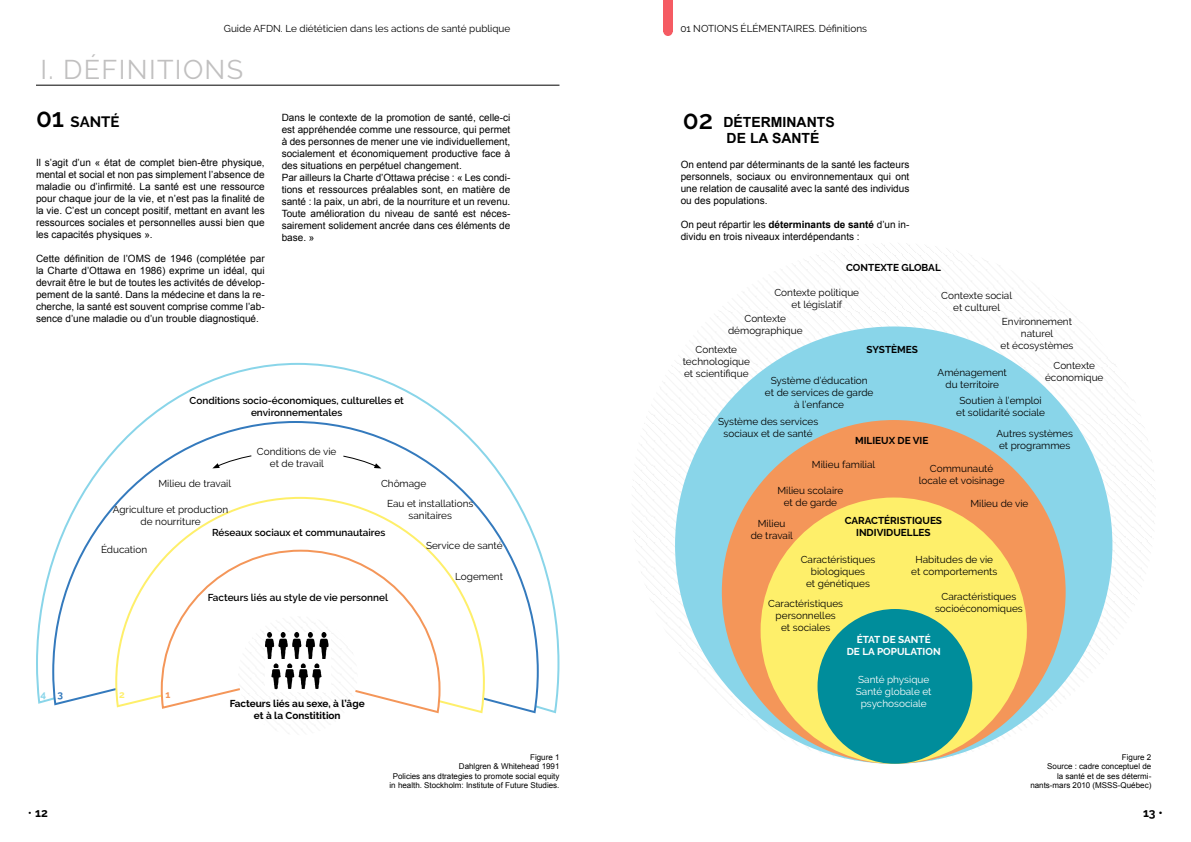
<style>
.page{position:relative;width:1191px;height:842px;background:#fff}
.page>*{position:absolute;margin:0;border:0;box-sizing:border-box;transform-origin:0 0}
.t1{font:27px "Raleway";letter-spacing:.05em;color:#c1c0c0}
.t2{font:700 15px "Raleway";color:#000}
.t3{font:700 14px/16px "Arial";color:#000}
.t4{font:700 12px "Raleway";color:#000}
.t5{font:10px/12px "Arial";color:#000;text-align:justify}
.t6{font:10px/12px "Raleway";color:#000;text-align:center}
.t7{font:600 10px/12px "Raleway";color:#000;text-align:center}
.t8{font:700 10px/12px "Raleway";color:#000;text-align:center}
.t9{font:10px/12px "Raleway";color:#fff;text-align:center}
.t10{font:700 10px/12px "Raleway";color:#fff;text-align:center}
.t11{font:700 10px "Raleway";color:#89d5e9}
.t12{font:700 10px "Raleway";color:#feef6a}
.t13{font:700 10px "Raleway";color:#f49659}
.t14{font:8px/9.6px "Arial";color:#000;text-align:right}
.s1{font-weight:600;font-size:26px}
.s2{font-family:"Raleway";font-weight:600;font-size:26px}
.s3{font-weight:700}
.s4{color:#347abd}
.s5{font-weight:400}
</style>
<div class="page">
<hr style="left:36px;top:85px;width:523px;height:1px;background:#000">
<div style="left:663px;top:0;width:9px;height:31px;background:#f55b63"></div>
<div style="left:663px;top:27px;width:9px;height:9px;background:#f55b63;border-radius:50%"></div>
<img style="left:830px;top:243px;width:129px;height:10px">
<img style="left:644px;top:367px;width:497px;height:57px">
<img style="left:632px;top:424px;width:523px;height:114px">
<img style="left:634px;top:538px;width:518px;height:57px">
<img style="left:650px;top:595px;width:487px;height:57px">
<img style="left:741px;top:709px;width:298px;height:55px">
<div style="left:675px;top:326px;width:437px;height:438px;background:#89d5e9;border-radius:50%"></div>
<div style="left:722px;top:420px;width:343px;height:344px;background:#f49659;border-radius:50%"></div>
<div style="left:760px;top:497px;width:267px;height:267px;background:#feef6a;border-radius:50%"></div>
<div style="left:817px;top:609px;width:155px;height:155px;background:#008d9b;border-radius:50%"></div>
<svg style="left:36px;top:362px;width:524px;height:352px"></svg>
<svg style="left:51px;top:420px;width:489px;height:294px"></svg>
<svg style="left:114px;top:496px;width:372px;height:218px"></svg>
<svg style="left:160px;top:549px;width:281px;height:165px"></svg>
<img style="left:251px;top:616px;width:94px;height:23px">
<img style="left:238px;top:639px;width:119px;height:57px">
<img style="left:242px;top:696px;width:112px;height:38px">
<img style="left:266px;top:632px;width:64px;height:60px">
<svg style="left:342px;top:455px;width:39px;height:13px"></svg>
<svg style="left:212px;top:455px;width:40px;height:13px"></svg>
<p class="t6" style="left:224px;top:22px;width:288px">Guide AFDN. Le diététicien dans les actions de santé publique</p>
<p class="t6" style="left:680px;top:22px;width:188px">01 NOTIONS ÉLÉMENTAIRES. Définitions</p>
<h1 class="t1" style="left:40px;top:54px;width:204px">I. DÉFINITIONS</h1>
<h2 class="t2" style="left:36px;top:113px;width:85px"><span class="s1">01</span> SANTÉ</h2>
<p class="t5" style="left:36px;top:157px;width:230px">Il s’agit d’un « état de complet bien-être physique, mental et social et non pas simplement l’absence de maladie ou d’infirmité. La santé est une ressource pour chaque jour de la vie, et n’est pas la finalité de la vie. C’est un concept positif, mettant en avant les ressources sociales et personnelles aussi bien que les capacités physiques ».</p>
<p class="t5" style="left:36px;top:253px;width:230px">Cette définition de l’OMS de 1946 (complétée par la Charte d’Ottawa en 1986) exprime un idéal, qui devrait être le but de toutes les activités de dévelop&shy;pement de la santé. Dans la médecine et dans la re&shy;cherche, la santé est souvent comprise comme l’ab&shy;sence d’une maladie ou d’un trouble diagnostiqué.</p>
<h3 class="t3" style="left:726px;top:114px;width:109px;text-indent:-44px"><span class="s2">02</span> DÉTERMINANTS<br>DE LA SANTÉ</h3>
<p class="t5" style="left:282px;top:111px;width:230px;text-align:left">Dans le contexte de la promotion de santé, celle-ci est appréhendée comme une ressource, qui permet à des personnes de mener une vie individuellement, socialement et économiquement productive face à des situations en perpétuel changement.<br>Par ailleurs la Charte d’Ottawa précise : « Les condi&shy;tions et ressources préalables sont, en matière de santé : la paix, un abri, de la nourriture et un revenu.<br>Toute amélioration du niveau de santé est néces&shy;sairement solidement ancrée dans ces éléments de base. »</p>
<p class="t5" style="left:680px;top:158px;width:230px">On entend par déterminants de la santé les facteurs personnels, sociaux ou environnementaux qui ont une relation de causalité avec la santé des individus ou des populations.</p>
<p class="t5" style="left:680px;top:218px;width:230px">On peut répartir les <span class="s3">déterminants de santé</span> d’un in&shy;dividu en trois niveaux interdépendants :</p>
<p class="t8" style="left:846px;top:262px;width:96px">CONTEXTE GLOBAL</p>
<p class="t6" style="left:774px;top:286px;width:86px">Contexte politique et législatif</p>
<p class="t6" style="left:941px;top:289px;width:72px">Contexte social et culturel</p>
<p class="t6" style="left:728px;top:313px;width:76px">Contexte démographique</p>
<p class="t6" style="left:683px;top:343px;width:69px">Contexte technologique et scientifique</p>
<p class="t6" style="left:718px;top:416px;width:102px">Système des services sociaux et de santé</p>
<p class="t6" style="left:1000px;top:316px;width:74px">Environnement naturel<br>et écosystèmes</p>
<p class="t8" style="left:866px;top:343px;width:53px">SYSTÈMES</p>
<p class="t6" style="left:1045px;top:360px;width:60px">Contexte économique</p>
<p class="t6" style="left:937px;top:366px;width:71px">Aménagement du territoire</p>
<p class="t6" style="left:956px;top:394px;width:90px">Soutien à l’emploi et solidarité sociale</p>
<p class="t6" style="left:996px;top:427px;width:78px;text-align:left">Autres systèmes et programmes</p>
<p class="t6" style="left:765px;top:374px;width:110px">Système d’éducation et de services de garde à l’enfance</p>
<p class="t7" style="left:189px;top:394px;width:216px">Conditions socio-économiques, culturelles et environnementales</p>
<p class="t8" style="left:855px;top:434px;width:75px">MILIEUX DE VIE</p>
<p class="t6" style="left:257px;top:445px;width:81px">Conditions de vie et de travail</p>
<p class="t6" style="left:812px;top:459px;width:65px">Milieu familial</p>
<p class="t6" style="left:918px;top:462px;width:87px">Communauté locale et voisinage</p>
<p class="t6" style="left:970px;top:497px;width:59px">Milieu de vie</p>
<p class="t6" style="left:158px;top:477px;width:74px">Milieu de travail</p>
<p class="t6" style="left:387px;top:473px;width:88px;line-height:19.9px;text-align:left;text-indent:-6px">Chômage<br>Eau et installations</p>
<p class="t6" style="left:408px;top:509px;width:45px">sanitaires</p>
<p class="t6" style="left:426px;top:539px;width:78px">Service de santé</p>
<p class="t6" style="left:455px;top:570px;width:49px">Logement</p>
<p class="t6" style="left:777px;top:484px;width:67px">Milieu scolaire et de garde</p>
<p class="t6" style="left:750px;top:517px;width:44px">Milieu<br>de travail</p>
<p class="t6" style="left:113px;top:503px;width:117px">Agriculture et production de nourriture</p>
<p class="t6" style="left:101px;top:544px;width:48px">Éducation</p>
<p class="t8" style="left:844px;top:515px;width:99px">CARACTÉRISTIQUES<br>INDIVIDUELLES</p>
<p class="t7" style="left:212px;top:527px;width:175px">Réseaux sociaux et communautaires</p>
<p class="t6" style="left:911px;top:553px;width:88px">Habitudes de vie et comportements</p>
<p class="t6" style="left:800px;top:553px;width:76px">Caractéristiques biologiques<br>et génétiques</p>
<p class="t11" style="left:40px;top:689px;width:24px">4 <span class="s4">3</span></p>
<p class="t12" style="left:119px;top:689px;width:7px">2</p>
<p class="t13" style="left:165px;top:689px;width:6px">1</p>
<p class="t7" style="left:208px;top:592px;width:182px">Facteurs liés au style de vie personnel</p>
<p class="t8" style="left:230px;top:698px;width:136px">Facteurs liés au sexe, à l’âge et à la Constitition</p>
<p class="t14" style="left:389px;top:752px;width:171px">Figure 1<br>Dahlgren &amp; Whitehead 1991<br>Policies ans dtrategies to promote social equity in health. Stockholm: Institute of Future Studies.</p>
<p class="t6" style="left:768px;top:597px;width:76px">Caractéristiques personnelles<br>et sociales</p>
<p class="t6" style="left:935px;top:591px;width:89px">Caractéristiques socioéconomiques</p>
<p class="t10" style="left:846px;top:634px;width:95px">ÉTAT DE SANTÉ<br>DE LA POPULATION</p>
<p class="t9" style="left:856px;top:674px;width:77px">Santé physique<br>Santé globale et psychosociale</p>
<p class="t14" style="left:1030px;top:752px;width:122px">Figure 2<br>Source : cadre conceptuel de<br>la santé et de ses détermi&shy;nants-mars 2010 (MSSS-Québec)</p>
<p class="t4" style="left:28px;top:806px;width:21px"><span class="s5">•</span> 12</p>
<p class="t4" style="left:1143px;top:806px;width:21px">13 •</p>
</div>
